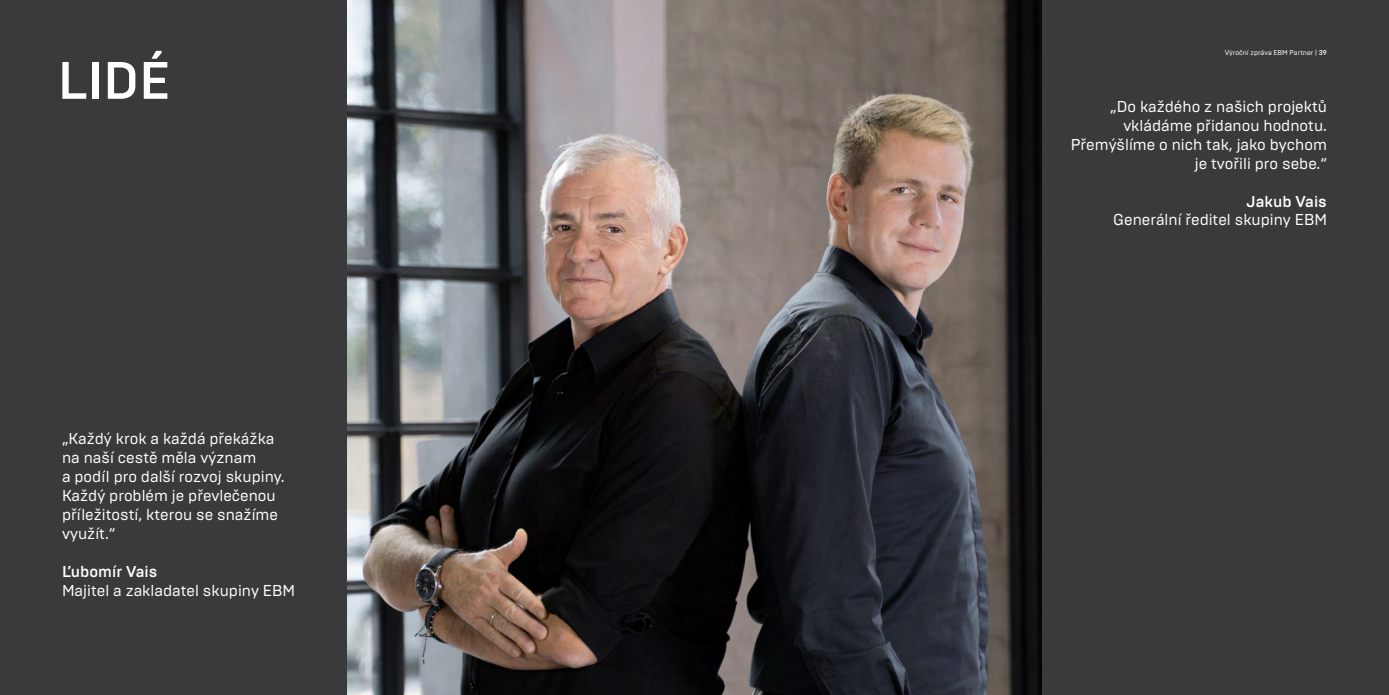
<style>
.page{position:relative;width:1389px;height:695px;background:#fff}
.page>*{position:absolute;margin:0;border:0;box-sizing:border-box;transform-origin:0 0}
.t1{font:500 52.5px "Brutal Type";color:#fff}
.t2{font:15.75px/18.9px "Brutal Type";color:#fff}
.t3{font:500 15.75px "Brutal Type";color:#fff}
.t4{font:7px "Brutal Type";color:#fff}
.s1{font-weight:500}
</style>
<div class="page">
<div style="left:0;top:0;width:1389px;height:694px;background:#3a393b"></div>
<img style="left:347px;top:0;width:695px;height:694px">
<h1 class="t1" style="left:58px;top:49px;width:114px">LIDÉ</h1>
<p class="t2" style="left:62px;top:429px;width:224px">„Každý krok a každá překážka na naší cestě měla význam<br>a podíl pro další rozvoj skupiny.<br>Každý problém je převlečenou příležitostí, kterou se snažíme využít.“</p>
<p class="t3" style="left:62px;top:561px;width:97px">Ľubomír Vais</p>
<p class="t2" style="left:62px;top:580px;width:235px">Majitel a zakladatel skupiny EBM</p>
<p class="t4" style="left:1225px;top:48px;width:104px">Výroční zpráva EBM Partner | <span class="s1">39</span></p>
<p class="t2" style="left:1071px;top:97px;width:258px;text-align:right">„Do každého z našich projektů vkládáme přidanou hodnotu.<br>Přemýšlíme o nich tak, jako bychom je tvořili pro sebe.“</p>
<p class="t3" style="left:1247px;top:191px;width:82px">Jakub Vais</p>
<p class="t2" style="left:1113px;top:210px;width:215px">Generální ředitel skupiny EBM</p>
</div>
